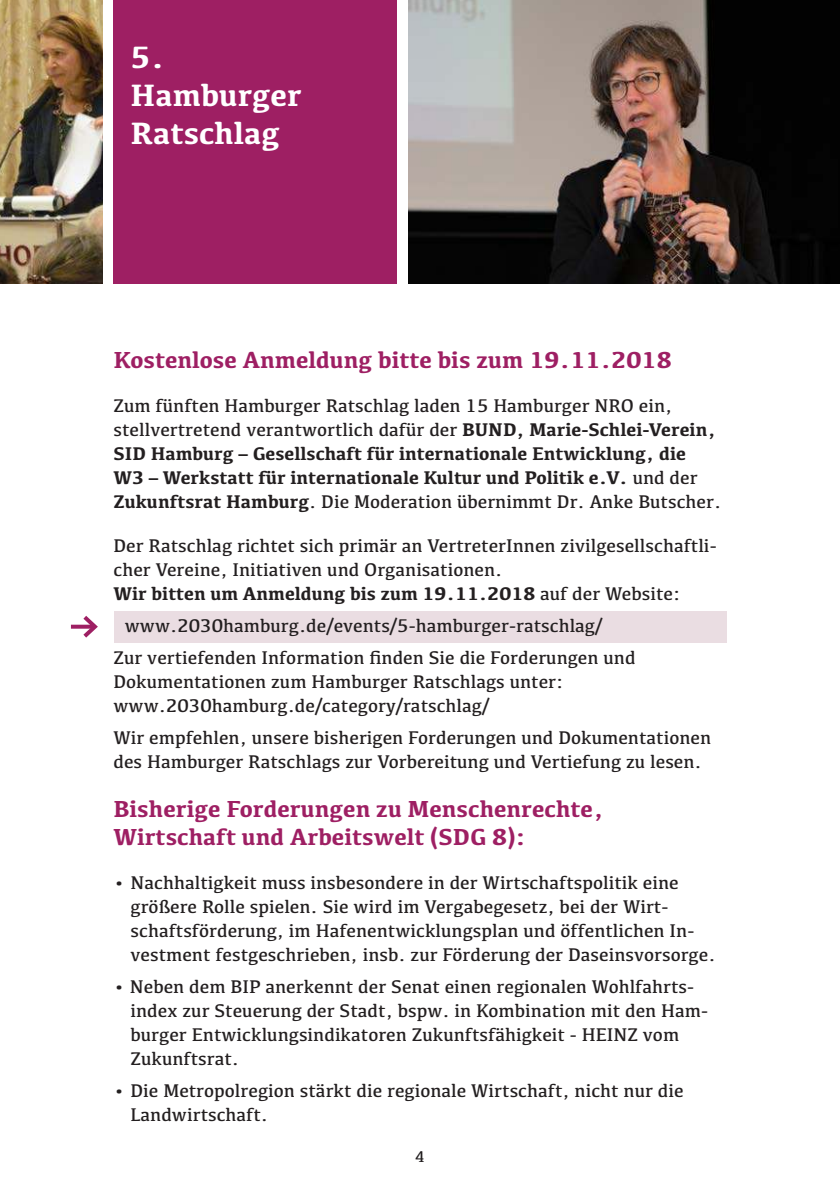
<style>
.page{position:relative;width:840px;height:1191px;background:#fff}
.page>*{position:absolute;margin:0;border:0;box-sizing:border-box;transform-origin:0 0}
.t1{font:700 32px/38.4px "Kefa";color:#fff}
.t2{font:700 24px/28px "Kefa";color:#9e1f63}
.t3{font:19px/24px "Kefa";color:#231f20}
.t4{font:700 19px/24px "Kefa";color:#231f20}
.t5{font:16px "Kefa";color:#231f20}
.s1{font-weight:400}
.s2{font-weight:700}
</style>
<div class="page">
<div style="left:113px;top:611px;width:613px;height:31px;background:#eadde2"></div>
<div style="left:113px;top:0;width:284px;height:283px;background:#9e1f63"></div>
<img style="left:408px;top:0;width:431px;height:284px">
<img style="left:0;top:0;width:102px;height:283px">
<svg style="left:71px;top:624px;width:8px;height:4px"></svg>
<svg style="left:79px;top:615px;width:19px;height:23px"></svg>
<h1 class="t1" style="left:130px;top:39px;width:173px">5.<br>Hamburger<br>Ratschlag</h1>
<p class="t2" style="left:113px;top:347px;width:559px">Kostenlose Anmeldung bitte bis zum 19.11.2018</p>
<p class="t4" style="left:113px;top:395px;width:609px"><span class="s1">Zum fünften Hamburger Ratschlag laden 15 Hamburger NRO ein, stellvertretend verantwortlich dafür der</span> BUND, Marie-Schlei-Verein, SID Hamburg – Gesellschaft für internationale Entwicklung, die W3 – Werkstatt für internationale Kultur und Politik e.V. <span class="s1">und der </span>Zukunftsrat Hamburg<span class="s1">. Die Moderation übernimmt Dr. Anke Butscher.</span></p>
<p class="t3" style="left:113px;top:534px;width:604px">Der Ratschlag richtet sich primär an VertreterInnen zivilgesellschaftli&shy;cher Vereine, Initiativen und Organisationen.<br><span class="s2">Wir bitten um Anmeldung bis zum 19.11.2018</span> auf der Website:</p>
<p class="t3" style="left:113px;top:610px;width:523px;line-height:32px;text-indent:11px">www.2030hamburg.de/events/5-hamburger-ratschlag/<br>Zur vertiefenden Information finden Sie die Forderungen und</p>
<p class="t3" style="left:113px;top:670px;width:451px">Dokumentationen zum Hamburger Ratschlags unter: www.2030hamburg.de/category/ratschlag/</p>
<p class="t3" style="left:113px;top:726px;width:598px">Wir empfehlen, unsere bisherigen Forderungen und Dokumentationen des Hamburger Ratschlags zur Vorbereitung und Vertiefung zu lesen.</p>
<p class="t2" style="left:113px;top:795px;width:491px">Bisherige Forderungen zu Menschenrechte,<br>Wirtschaft und Arbeitswelt (SDG 8):</p>
<p class="t3" style="left:130px;top:870px;width:586px;text-indent:-17px">ï Nachhaltigkeit muss insbesondere in der Wirtschaftspolitik eine größere Rolle spielen. Sie wird im Vergabegesetz, bei der Wirt&shy;schaftsförderung, im Hafenentwicklungsplan und öffentlichen In&shy;vestment festgeschrieben, insb. zur Förderung der Daseinsvorsorge.</p>
<p class="t3" style="left:130px;top:974px;width:579px;text-indent:-17px">ï Neben dem BIP anerkennt der Senat einen regionalen Wohlfahrts&shy;index zur Steuerung der Stadt, bspw. in Kombination mit den Ham&shy;burger Entwicklungsindikatoren Zukunftsfähigkeit - HEINZ vom Zukunftsrat.</p>
<p class="t3" style="left:130px;top:1078px;width:554px;text-indent:-17px">ï Die Metropolregion stärkt die regionale Wirtschaft, nicht nur die<br>Landwirtschaft.</p>
<p class="t5" style="left:415px;top:1149px;width:11px">4</p>
</div>
